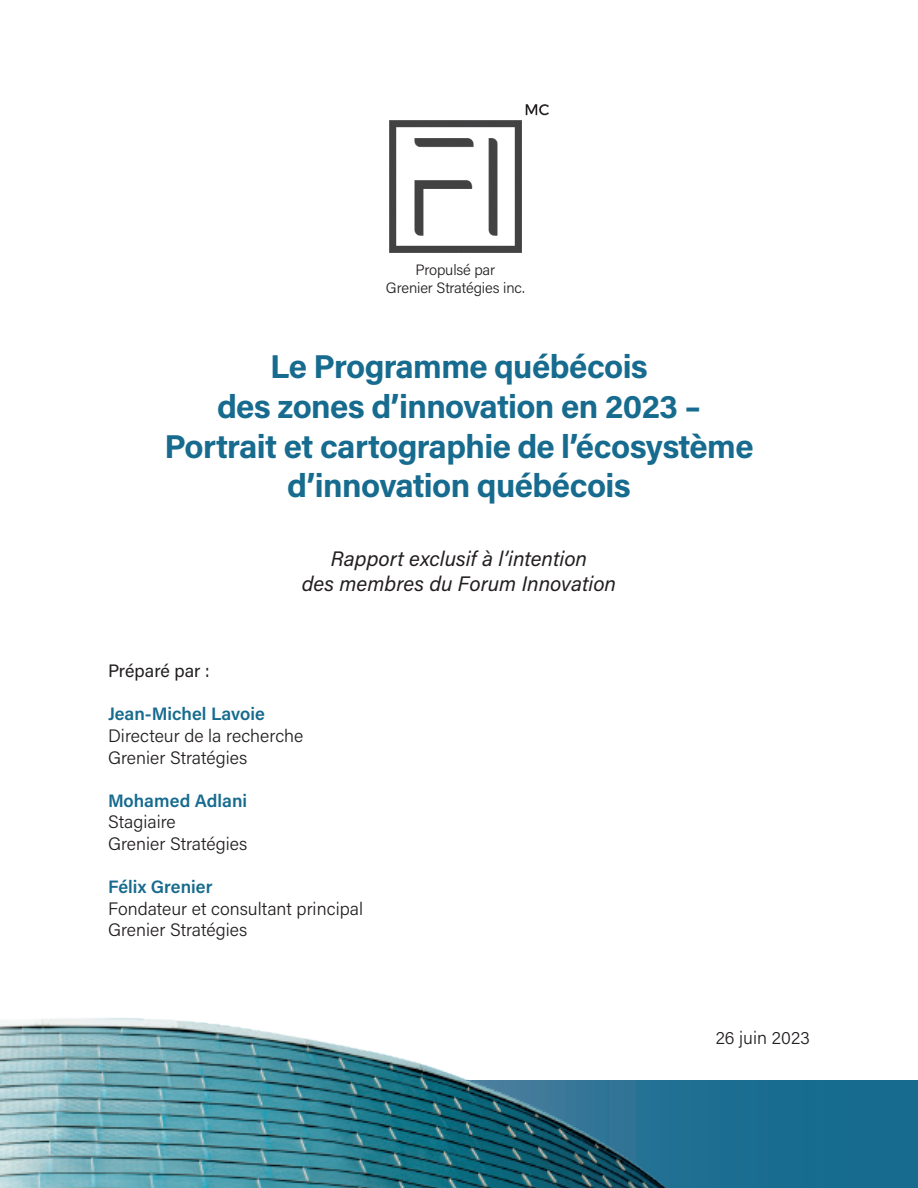
<style>
.page{position:relative;width:918px;height:1188px;background:#fff}
.page>*{position:absolute;margin:0;border:0;box-sizing:border-box;transform-origin:0 0}
.t1{font:33px/39.6px "Acumin Variable Concept";letter-spacing:.035em;color:#166b8e;text-align:center}
.t2{font:21px/25.2px "Acumin Variable Concept";letter-spacing:.015em;color:#231f20;text-align:center}
.t3{font:18px/21.6px "Acumin Variable Concept";letter-spacing:.01em;color:#231f20}
.t4{font:18px "Acumin Variable Concept";letter-spacing:.04em;color:#166b8e}
.t5{font:15px/18px "Acumin Variable Concept";color:#231f20;text-align:center}
</style>
<div class="page">
<img style="left:0;top:1018px;width:918px;height:170px">
<img style="left:389px;top:104px;width:160px;height:149px">
<p class="t5" style="left:386px;top:261px;width:140px">Propulsé par<br>Grenier Stratégies inc.</p>
<h1 class="t1" style="left:165px;top:346px;width:589px">Le Programme québécois<br>des zones d’innovation en 2023 –<br>Portrait et cartographie de l’écosystème d’innovation québécois</h1>
<p class="t2" style="left:302px;top:545px;width:316px">Rapport exclusif à l’intention<br>des membres du Forum Innovation</p>
<p class="t3" style="left:108px;top:659px;width:103px">Préparé par :</p>
<p class="t4" style="left:108px;top:702px;width:158px">Jean-Michel Lavoie</p>
<p class="t3" style="left:108px;top:724px;width:197px">Directeur de la recherche<br>Grenier Stratégies</p>
<p class="t4" style="left:108px;top:788px;width:140px">Mohamed Adlani</p>
<p class="t3" style="left:108px;top:811px;width:141px">Stagiaire<br>Grenier Stratégies</p>
<p class="t4" style="left:108px;top:874px;width:105px">Félix Grenier</p>
<p class="t3" style="left:108px;top:897px;width:257px">Fondateur et consultant principal<br>Grenier Stratégies</p>
<p class="t3" style="left:716px;top:1027px;width:96px">26 juin 2023</p>
</div>
